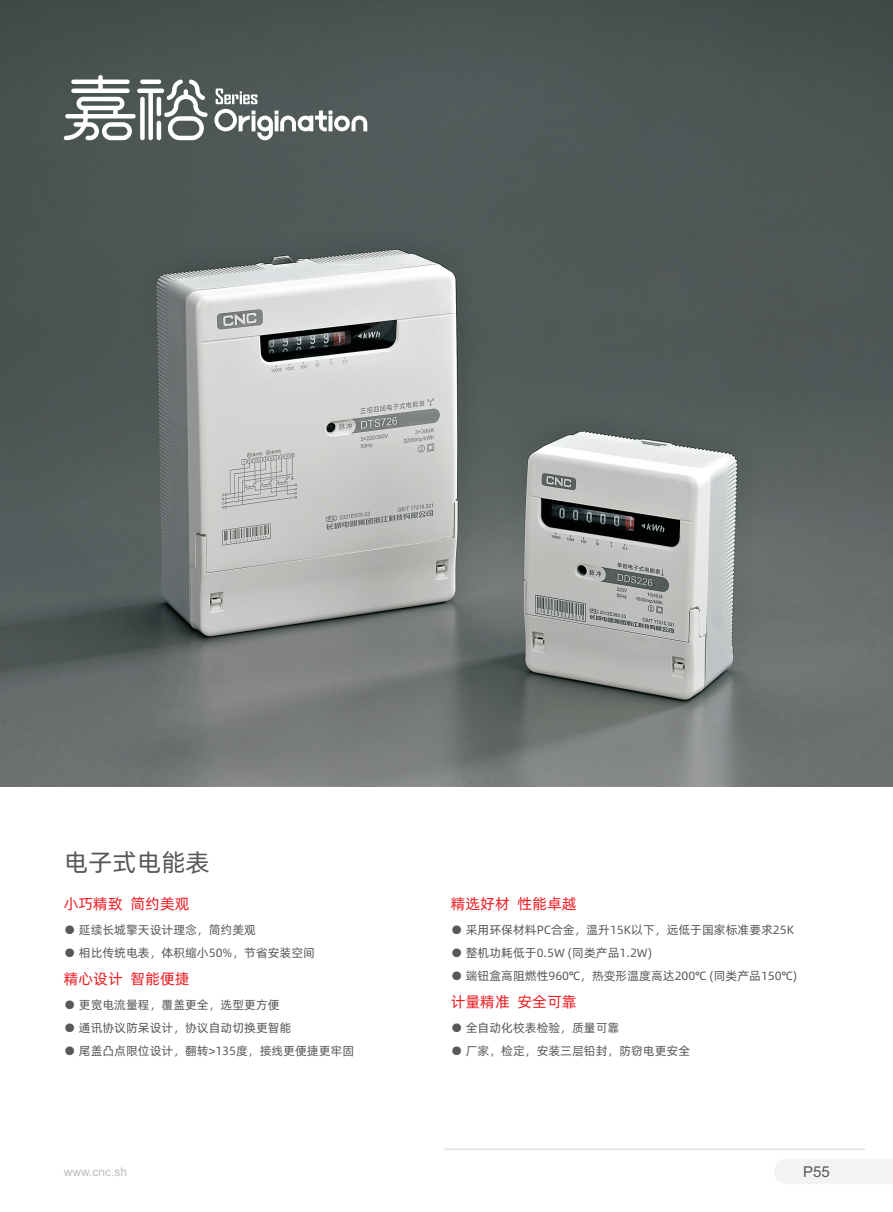
<style>
.page{position:relative;width:893px;height:1212px;background:#fff}
.page>*{position:absolute;margin:0;border:0;box-sizing:border-box;transform-origin:0 0}
.t1{font:24.75px "Alibaba Pu Hui Ti";color:#57585a}
.t2{font:15px "Alibaba Pu Hui Ti";color:#ee1d23}
.t3{font:15px "Arial";color:#57585a}
.t4{font:12px "Alibaba Pu Hui Ti";color:#57585a}
.t5{font:12px "Arial";color:#bcbdc0}
</style>
<div class="page">
<hr style="left:444px;top:1148px;width:421px;height:2px;background:#e6e7e9">
<img style="left:0;top:0;width:893px;height:787px">
<svg style="left:64px;top:75px;width:144px;height:65px"></svg>
<svg style="left:214px;top:88px;width:153px;height:52px"></svg>
<div style="left:774px;top:1159px;width:119px;height:25px;background:#f2f3f4"></div>
<h1 class="t1" style="left:64px;top:850px;width:148px">电子式电能表</h1>
<p class="t2" style="left:64px;top:897px;width:127px">小巧精致 简约美观</p>
<p class="t4" style="left:64px;top:923px;width:194px">● 延续长城擎天设计理念，简约美观</p>
<p class="t4" style="left:64px;top:947px;width:253px">● 相比传统电表，体积缩小50%，节省安装空间</p>
<p class="t2" style="left:64px;top:971px;width:127px">精心设计 智能便捷</p>
<p class="t4" style="left:64px;top:998px;width:217px">● 更宽电流量程，覆盖更全，选型更方便</p>
<p class="t4" style="left:64px;top:1021px;width:229px">● 通讯协议防呆设计，协议自动切换更智能</p>
<p class="t4" style="left:64px;top:1044px;width:292px">● 尾盖凸点限位设计，翻转&gt;135度，接线更便捷更牢固</p>
<p class="t5" style="left:64px;top:1167px;width:65px">www.cnc.sh</p>
<p class="t2" style="left:451px;top:897px;width:127px">精选好材 性能卓越</p>
<p class="t4" style="left:451px;top:923px;width:345px">● 采用环保材料PC合金，温升15K以下，远低于国家标准要求25K</p>
<p class="t4" style="left:451px;top:947px;width:203px">● 整机功耗低于0.5W (同类产品1.2W)</p>
<p class="t4" style="left:451px;top:970px;width:348px">● 端钮盒高阻燃性960℃，热变形温度高达200℃ (同类产品150℃)</p>
<p class="t4" style="left:451px;top:1021px;width:170px">● 全自动化校表检验，质量可靠</p>
<p class="t4" style="left:451px;top:1044px;width:241px">● 厂家，检定，安装三层铅封，防窃电更安全</p>
<p class="t2" style="left:451px;top:994px;width:127px">计量精准 安全可靠</p>
<p class="t3" style="left:803px;top:1166px;width:28px">P55</p>
</div>
